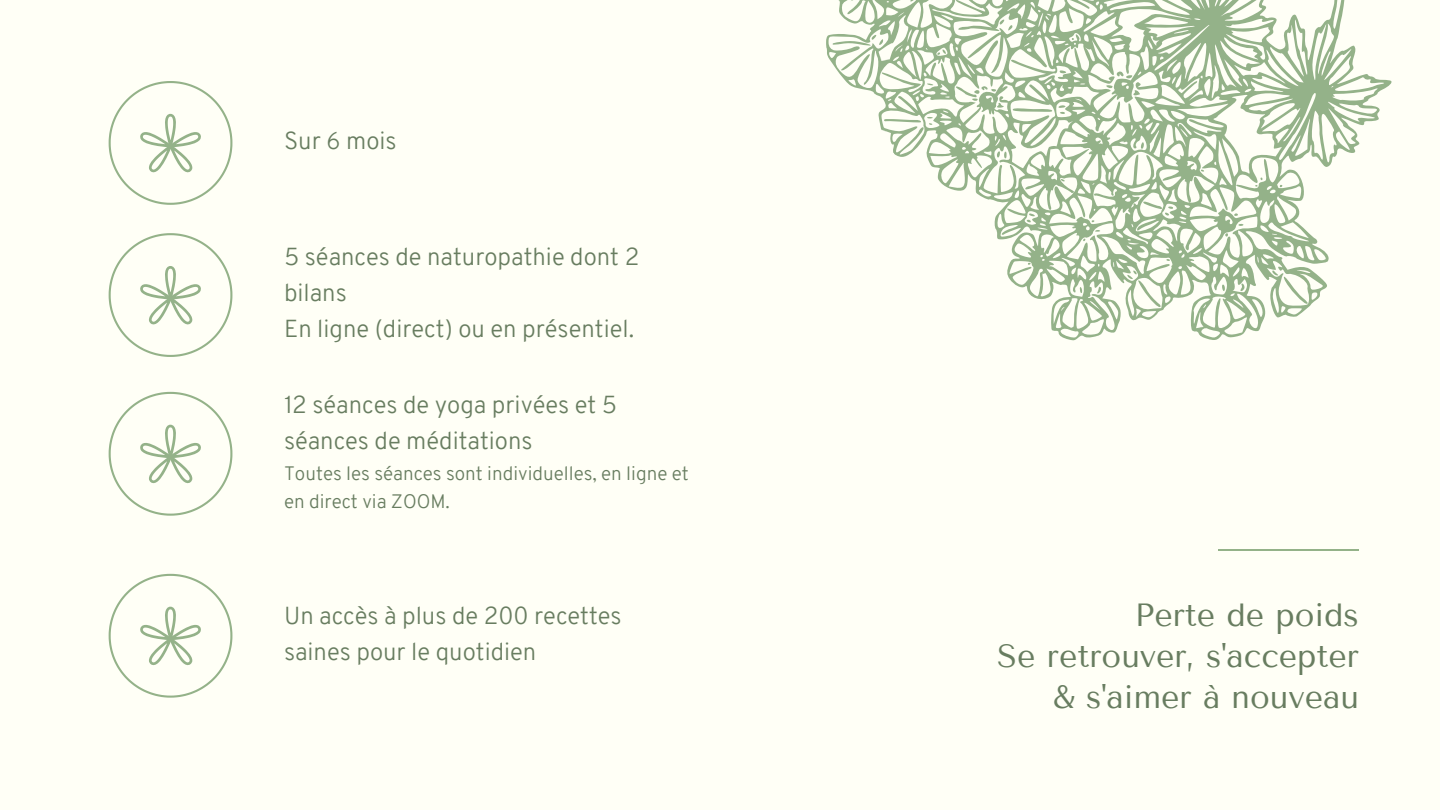
<style>
.page{position:relative;width:1440px;height:810px;background:#fffff6}
.page>*{position:absolute;margin:0;border:0;box-sizing:border-box;transform-origin:0 0}
.t1{font:32px/41.2px "Tenor Sans";color:#687d60;text-align:right}
.t2{font:300 24px/36px "Overpass";color:#687d60}
.t3{font:300 19px/28.5px "Overpass";color:#687d60}
</style>
<div class="page">
<svg style="left:826px;top:0;width:566px;height:341px"></svg>
<svg style="left:109px;top:81px;width:123px;height:124px"></svg>
<hr style="left:1218px;top:549px;width:141px;height:2px;background:#94b289">
<svg style="left:109px;top:233px;width:123px;height:124px"></svg>
<svg style="left:109px;top:392px;width:123px;height:124px"></svg>
<svg style="left:109px;top:574px;width:123px;height:124px"></svg>
<p class="t2" style="left:284px;top:125px;width:114px">Sur 6 mois</p>
<p class="t2" style="left:284px;top:241px;width:357px">5 séances de naturopathie dont 2 bilans</p>
<p class="t2" style="left:284px;top:313px;width:352px">En ligne (direct) ou en présentiel.</p>
<p class="t2" style="left:284px;top:389px;width:335px">12 séances de yoga privées et 5 séances de méditations</p>
<p class="t3" style="left:284px;top:461px;width:406px">Toutes les séances sont individuelles, en ligne et en direct via ZOOM.</p>
<p class="t2" style="left:284px;top:600px;width:339px">Un accès à plus de 200 recettes saines pour le quotidien</p>
<p class="t1" style="left:1135px;top:594px;width:226px">Perte de poids</p>
<p class="t1" style="left:997px;top:636px;width:363px">Se retrouver, s'accepter &amp; s'aimer à nouveau</p>
</div>
